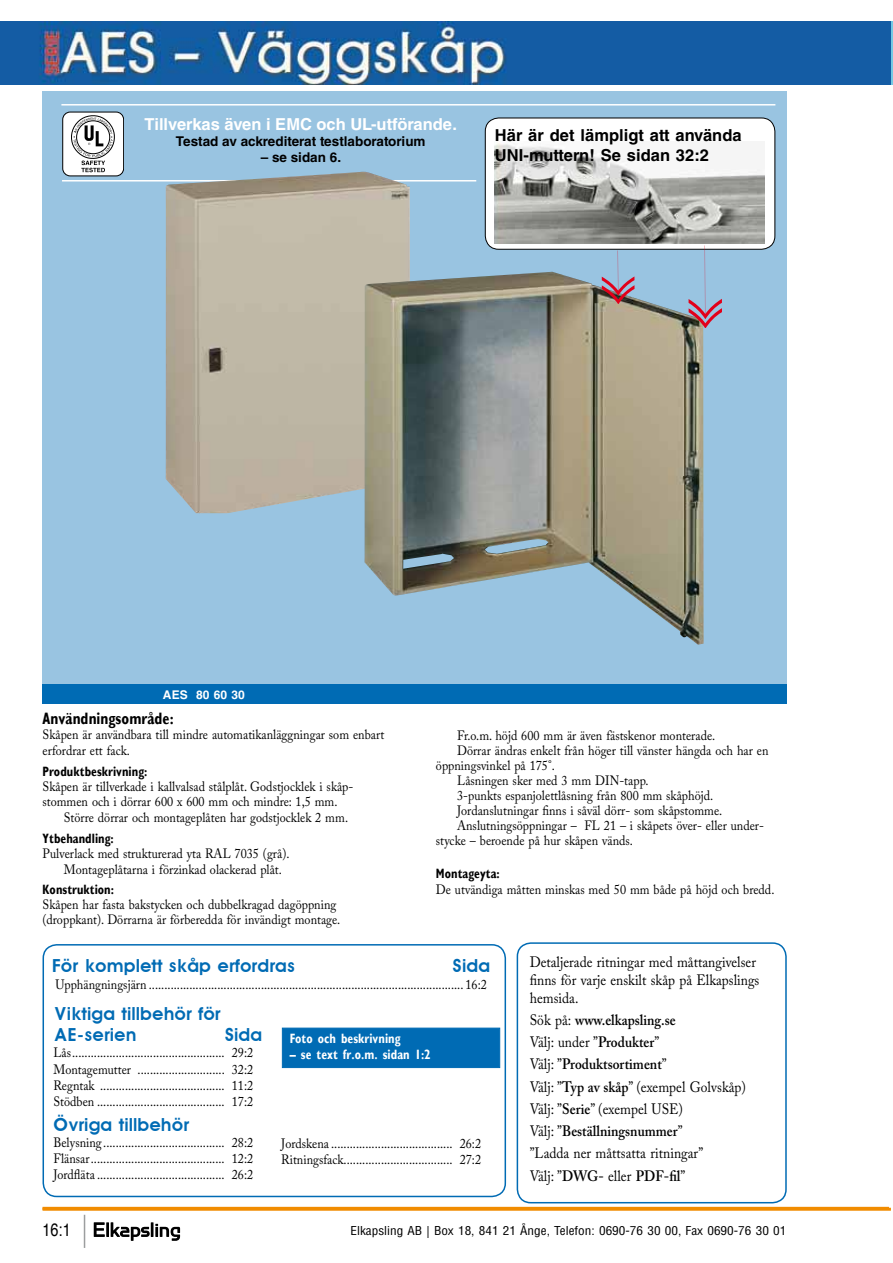
<style>
.page{position:relative;width:893px;height:1263px;background:#fff}
.page>*{position:absolute;margin:0;border:0;box-sizing:border-box;transform-origin:0 0}
.t1{font:600 18px/21.6px "Avant Garde";letter-spacing:.005em;color:#006bb4}
.t2{font:18px "Helvetica";color:#000;scale:.8 1}
.t3{font:700 16.5px/19.8px "Helvetica LT Std";letter-spacing:.005em;color:#000}
.t4{font:700 16.5px "Helvetica LT Std";color:#fff}
.t5{font:700 condensed 16.5px "Gill Sans";letter-spacing:.005em;color:#000;scale:.9 1}
.t6{font:15px/22.2px "Adobe Caslon Pro";color:#000;scale:.9 1}
.t7{font:13.5px/16.2px "Adobe Caslon Pro";color:#000;scale:.9 1}
.t8{font:700 condensed 13.5px "Gill Sans";letter-spacing:.005em;color:#000;scale:.9 1}
.t9{font:700 13.5px "Helvetica LT Std";color:#000}
.t10{font:700 condensed 13.5px "Gill Sans";letter-spacing:.005em;color:#fff;scale:.9 1}
.t11{font:condensed 12px "Helvetica LT Std";color:#000;scale:1.1 1}
.t12{font:700 12px "Helvetica LT Std";letter-spacing:.005em;color:#fff}
.s1{font-weight:600}
</style>
<div class="page">
<hr style="left:43px;top:1207px;width:846px;height:3px;background:#f18c00">
<hr style="left:84px;top:1215px;width:1px;height:33px;background:#9c9e9f">
<svg style="left:94px;top:1222px;width:86px;height:19px"></svg>
<div style="left:43px;top:91px;width:744px;height:608px;background:#99c4e1"></div>
<div style="left:43px;top:684px;width:744px;height:20px;background:#006bb4"></div>
<div style="left:517px;top:942px;width:270px;height:261px;border:2px solid #006bb4;border-radius:14px"></div>
<hr style="left:43px;top:1208px;width:848px;height:3px;background:#f18c00">
<div style="left:485px;top:118px;width:290px;height:131px;background:#fff;border-radius:14px"></div>
<div style="left:485px;top:118px;width:290px;height:132px;border:1px solid #000;border-radius:14px"></div>
<img style="left:494px;top:143px;width:270px;height:100px">
<div style="left:43px;top:944px;width:463px;height:253px;border:2px solid #006bb4;border-radius:14px"></div>
<img style="left:0;top:21px;width:893px;height:63px">
<div style="left:63px;top:112px;width:61px;height:64px;background:#fff;border-radius:8px"></div>
<div style="left:62px;top:112px;width:62px;height:64px;border:1px solid #000;border-radius:8px"></div>
<svg style="left:71px;top:115px;width:44px;height:57px"></svg>
<hr style="left:61px;top:104px;width:714px;height:2px;background:#fff">
<hr style="left:62px;top:180px;width:414px;height:1px;background:#fff">
<img style="left:165px;top:172px;width:245px;height:341px">
<img style="left:365px;top:272px;width:339px;height:373px">
<svg style="left:602px;top:250px;width:32px;height:54px"></svg>
<svg style="left:689px;top:246px;width:33px;height:82px"></svg>
<div style="left:282px;top:1028px;width:218px;height:40px;background:#006bb4;border:1px solid #006bb4"></div>
<p class="t4" style="left:144px;top:114px;width:314px">Tillverkas även i EMC och UL-utförande.</p>
<p class="t9" style="left:176px;top:133px;width:251px">Testad av ackrediterat testlaboratorium</p>
<p class="t9" style="left:261px;top:149px;width:82px">– se sidan 6.</p>
<p class="t3" style="left:495px;top:125px;width:248px">Här är det lämpligt att använda<br>UNI-muttern! Se sidan 32:2</p>
<p class="t12" style="left:163px;top:688px;width:83px">AES 80 60 30</p>
<p class="t5" style="left:43px;top:709px;width:147px">Användningsområde:</p>
<p class="t7" style="left:43px;top:726px;width:381px">Skåpen är användbara till mindre automatikanläggningar som enbart erfordrar ett fack.</p>
<p class="t8" style="left:43px;top:763px;width:118px">Produktbeskrivning:</p>
<p class="t7" style="left:43px;top:779px;width:347px;line-height:15px">Skåpen är tillverkade i kallvalsad stålplåt. Godstjocklek i skåp&shy;stommen och i dörrar 600 x 600 mm och mindre: 1,5 mm.</p>
<p class="t7" style="left:64px;top:809px;width:317px">Större dörrar och montageplåten har godstjocklek 2 mm.</p>
<p class="t8" style="left:43px;top:830px;width:81px">Ytbehandling:</p>
<p class="t7" style="left:64px;top:845px;width:252px;text-indent:-21px">Pulverlack med strukturerad yta RAL 7035 (grå).<br>Montageplåtarna i förzinkad olackerad plåt.</p>
<p class="t8" style="left:43px;top:881px;width:81px">Konstruktion:</p>
<p class="t7" style="left:43px;top:897px;width:332px;line-height:15px">Skåpen har fasta bakstycken och dubbelkragad dagöppning (droppkant). Dörrarna är förberedda för invändigt montage.</p>
<p class="t7" style="left:457px;top:728px;width:288px">Fr.o.m. höjd 600 mm är även fästskenor monterade.</p>
<p class="t7" style="left:457px;top:743px;width:347px">Dörrar ändras enkelt från höger till vänster hängda och har en</p>
<p class="t7" style="left:436px;top:758px;width:134px">öppningsvinkel på 175°.</p>
<p class="t7" style="left:457px;top:773px;width:214px">Låsningen sker med 3 mm DIN-tapp.</p>
<p class="t7" style="left:457px;top:788px;width:286px">3-punkts espanjolettlåsning från 800 mm skåphöjd.</p>
<p class="t7" style="left:457px;top:803px;width:296px">Jordanslutningar finns i såväl dörr- som skåpstomme.</p>
<p class="t7" style="left:457px;top:818px;width:343px">Anslutningsöppningar – FL 21 – i skåpets över- eller under-</p>
<p class="t7" style="left:436px;top:833px;width:220px">stycke – beroende på hur skåpen vänds.</p>
<p class="t8" style="left:436px;top:865px;width:73px">Montageyta:</p>
<p class="t7" style="left:436px;top:881px;width:378px">De utvändiga måtten minskas med 50 mm både på höjd och bredd.</p>
<h1 class="t1" style="left:52px;top:955px;width:244px">För komplett skåp erfordras</h1>
<h1 class="t1" style="left:453px;top:955px;width:39px">Sida</h1>
<h1 class="t1" style="left:54px;top:1002px;width:168px">Viktiga tillbehör för<br>AE-serien</h1>
<p class="t7" style="left:55px;top:976px;width:481px">Upphängningsjärn ..................................................................................................... 16:2</p>
<h1 class="t1" style="left:225px;top:1024px;width:39px">Sida</h1>
<p class="t10" style="left:290px;top:1030px;width:125px">Foto och beskrivning</p>
<p class="t10" style="left:290px;top:1046px;width:158px">– se text fr.o.m. sidan 1:2</p>
<p class="t7" style="left:53px;top:1044px;width:224px;text-align:justify">Lås................................................. 29:2<br>Montagemutter ............................ 32:2<br>Regntak ........................................ 11:2<br>Stödben ......................................... 17:2</p>
<p class="t7" style="left:53px;top:1134px;width:224px;text-align:justify">Belysning....................................... 28:2<br>Flänsar........................................... 12:2<br>Jordfläta ......................................... 26:2</p>
<h1 class="t1" style="left:53px;top:1114px;width:137px">Övriga tillbehör</h1>
<p class="t7" style="left:281px;top:1135px;width:224px">Jordskena ....................................... 26:2<br>Ritningsfack................................... 27:2</p>
<p class="t6" style="left:530px;top:952px;width:257px;line-height:18px">Detaljerade ritningar med måttangivelser finns för varje enskilt skåp på Elkapslings hemsida.</p>
<p class="t6" style="left:530px;top:1008px;width:242px">Sök på: <span class="s1">www.elkapsling.se<br></span>Välj: under ”<span class="s1">Produkter</span>”<br>Välj: ”<span class="s1">Produktsortiment</span>”<br>Välj: ”<span class="s1">Typ av skåp</span>” (exempel Golvskåp)<br>Välj: ”<span class="s1">Serie</span>” (exempel USE)<br>Välj: ”<span class="s1">Beställningsnummer</span>”<br>”Ladda ner måttsatta ritningar”<br>Välj: ”<span class="s1">DWG-</span> eller <span class="s1">PDF-fil</span>”</p>
<h1 class="t2" style="left:43px;top:1214px;width:37px">16:1</h1>
<p class="t11" style="left:350px;top:1223px;width:398px">Elkapsling AB | Box 18, 841 21 Ånge, Telefon: 0690-76 30 00, Fax 0690-76 30 01</p>
</div>
